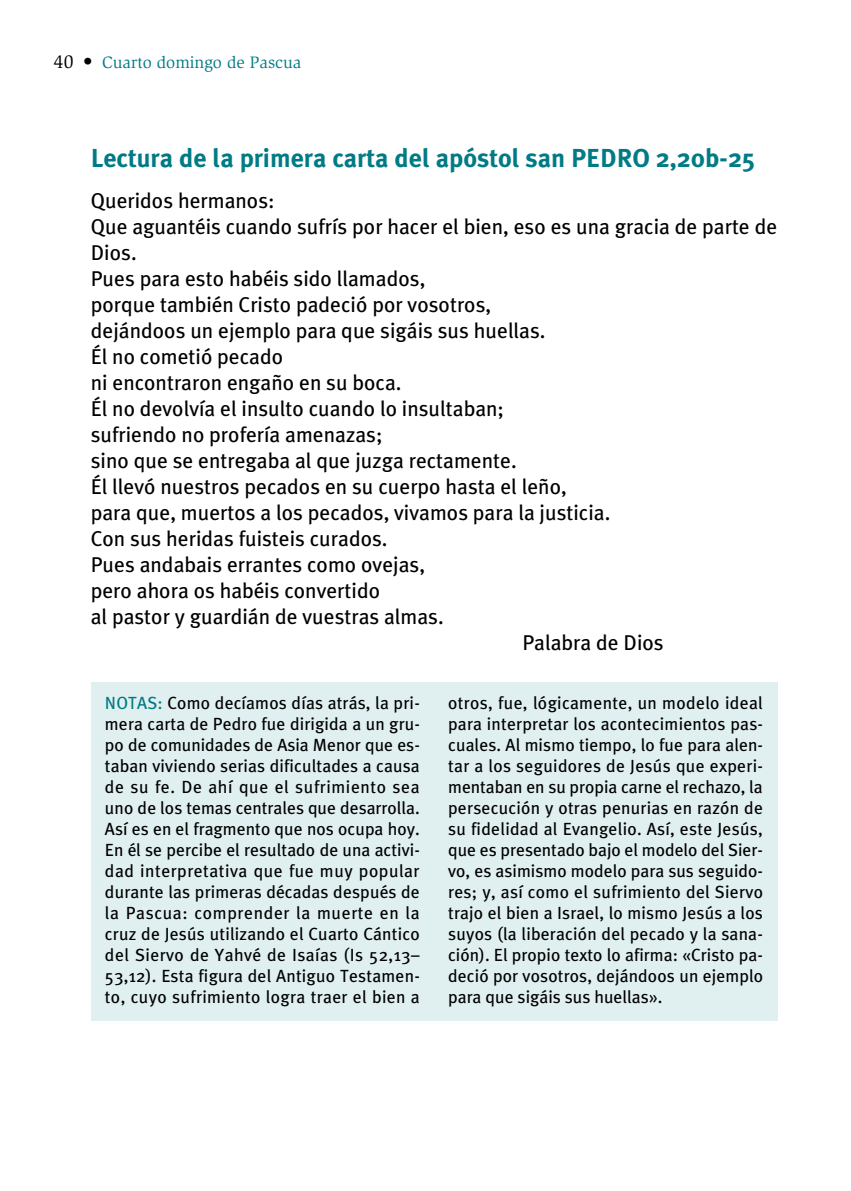
<style>
.page{position:relative;width:851px;height:1191px;background:#fff}
.page>*{position:absolute;margin:0;border:0;box-sizing:border-box;transform-origin:0 0}
.t1{font:700 26px "Meta Plus";color:#007b85}
.t2{font:21.4px "Meta Plus";color:#000}
.t3{font:17.6px/21px "Meta Plus";letter-spacing:.01em;color:#000;text-align:justify}
.t4{font:17px "Slimbach";color:#007b85}
.s1{font-size:19px;color:#000}
.s2{color:#007b85}
</style>
<div class="page">
<div style="left:91px;top:682px;width:686px;height:338px;background:#e0eff0"></div>
<p class="t4" style="left:54px;top:52px;width:249px"><span class="s1">40 •</span> Cuarto domingo de Pascua</p>
<h1 class="t1" style="left:91px;top:143px;width:665px">Lectura de la primera carta del apóstol san PEDRO 2,20b-25</h1>
<p class="t2" style="left:91px;top:188px;width:185px">Queridos hermanos:</p>
<p class="t2" style="left:91px;top:214px;width:688px">Que aguantéis cuando sufrís por hacer el bien, eso es una gracia de parte de</p>
<p class="t2" style="left:91px;top:240px;width:47px">Dios.</p>
<p class="t2" style="left:91px;top:266px;width:336px">Pues para esto habéis sido llamados,</p>
<p class="t2" style="left:91px;top:292px;width:402px">porque también Cristo padeció por vosotros,</p>
<p class="t2" style="left:91px;top:318px;width:456px">dejándoos un ejemplo para que sigáis sus huellas.</p>
<p class="t2" style="left:91px;top:344px;width:194px">Él no cometió pecado</p>
<p class="t2" style="left:91px;top:370px;width:312px">ni encontraron engaño en su boca.</p>
<p class="t2" style="left:91px;top:396px;width:415px">Él no devolvía el insulto cuando lo insultaban;</p>
<p class="t2" style="left:91px;top:422px;width:293px">sufriendo no profería amenazas;</p>
<p class="t2" style="left:91px;top:448px;width:427px">sino que se entregaba al que juzga rectamente.</p>
<p class="t2" style="left:91px;top:474px;width:477px">Él llevó nuestros pecados en su cuerpo hasta el leño,</p>
<p class="t2" style="left:91px;top:500px;width:521px">para que, muertos a los pecados, vivamos para la justicia.</p>
<p class="t2" style="left:91px;top:526px;width:298px">Con sus heridas fuisteis curados.</p>
<p class="t2" style="left:91px;top:552px;width:336px">Pues andabais errantes como ovejas,</p>
<p class="t2" style="left:91px;top:578px;width:291px">pero ahora os habéis convertido</p>
<p class="t2" style="left:91px;top:604px;width:354px">al pastor y guardián de vuestras almas.</p>
<p class="t2" style="left:522px;top:630px;width:143px">Palabra de Dios</p>
<p class="t3" style="left:105px;top:692px;width:316px"><span class="s2">NOTAS:</span> Como decíamos días atrás, la pri&shy;mera carta de Pedro fue dirigida a un gru&shy;po de comunidades de Asia Menor que es&shy;taban viviendo serias dificultades a causa de su fe. De ahí que el sufrimiento sea uno de los temas centrales que desarrolla.<br>Así es en el fragmento que nos ocupa hoy.<br>En él se percibe el resultado de una activi&shy;dad interpretativa que fue muy popular durante las primeras décadas después de la Pascua: comprender la muerte en la cruz de Jesús utilizando el Cuarto Cántico del Siervo de Yahvé de Isaías (Is 52,13– 53,12). Esta figura del Antiguo Testamen&shy;to, cuyo sufrimiento logra traer el bien a</p>
<p class="t3" style="left:448px;top:692px;width:316px">otros, fue, lógicamente, un modelo ideal para interpretar los acontecimientos pas&shy;cuales. Al mismo tiempo, lo fue para alen&shy;tar a los seguidores de Jesús que experi&shy;mentaban en su propia carne el rechazo, la persecución y otras penurias en razón de su fidelidad al Evangelio. Así, este Jesús, que es presentado bajo el modelo del Sier&shy;vo, es asimismo modelo para sus seguido&shy;res; y, así como el sufrimiento del Siervo trajo el bien a Israel, lo mismo Jesús a los suyos (la liberación del pecado y la sana&shy;ción). El propio texto lo afirma: «Cristo pa&shy;deció por vosotros, dejándoos un ejemplo para que sigáis sus huellas».</p>
</div>
